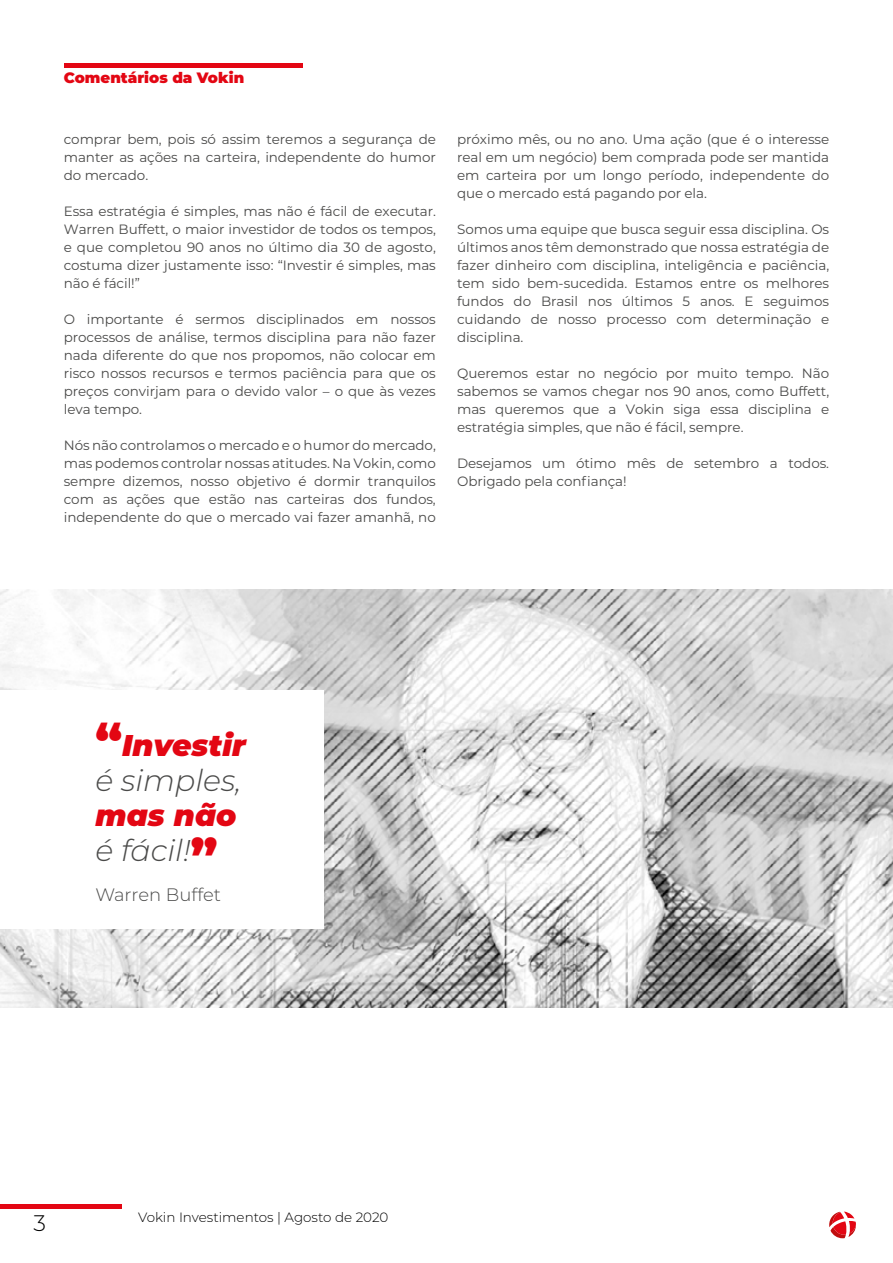
<style>
.page{position:relative;width:893px;height:1263px;background:#fff}
.page>*{position:absolute;margin:0;border:0;box-sizing:border-box;transform-origin:0 0}
.t1{font:italic 300 30px/34.8px "Montserrat";color:#4a4a49}
.t2{font:300 22.5px "Montserrat";color:#000}
.t3{font:300 18px "Montserrat";color:#4a4a49}
.t4{font:900 15px "Montserrat";color:#e30613}
.t5{font:13.5px/18px "Montserrat";letter-spacing:-.005em;color:#4a4a49;text-align:justify}
.t6{font:300 13.5px "Montserrat";color:#000}
.s1{font-weight:900;font-style:normal;font-size:45px;color:#e30613}
.s2{font-weight:900;color:#e30613}
</style>
<div class="page">
<div style="left:0;top:1204px;width:121px;height:5px;background:#e30613"></div>
<svg style="left:829px;top:1211px;width:27px;height:27px"></svg>
<hr style="left:65px;top:64px;width:238px;height:4px;background:#e30613">
<img style="left:0;top:590px;width:893px;height:418px">
<div style="left:0;top:691px;width:323px;height:238px;background:#fff"></div>
<p class="t4" style="left:64px;top:66px;width:182px">Comentários da Vokin</p>
<p class="t5" style="left:64px;top:130px;width:374px">comprar bem, pois só assim teremos a segurança de manter as ações na carteira, independente do humor do mercado.</p>
<p class="t5" style="left:64px;top:202px;width:374px">Essa estratégia é simples, mas não é fácil de executar.<br>Warren Buffett, o maior investidor de todos os tempos, e que completou 90 anos no último dia 30 de agosto, costuma dizer justamente isso: “Investir é simples, mas não é fácil!”</p>
<p class="t5" style="left:64px;top:310px;width:374px">O importante é sermos disciplinados em nossos processos de análise, termos disciplina para não fazer nada diferente do que nos propomos, não colocar em risco nossos recursos e termos paciência para que os preços convirjam para o devido valor – o que às vezes leva tempo.</p>
<p class="t5" style="left:64px;top:436px;width:374px">Nós não controlamos o mercado e o humor do mercado, mas podemos controlar nossas atitudes. Na Vokin, como sempre dizemos, nosso objetivo é dormir tranquilos com as ações que estão nas carteiras dos fundos, independente do que o mercado vai fazer amanhã, no</p>
<p class="t5" style="left:457px;top:130px;width:374px">próximo mês, ou no ano. Uma ação (que é o interesse real em um negócio) bem comprada pode ser mantida em carteira por um longo período, independente do que o mercado está pagando por ela.</p>
<p class="t5" style="left:457px;top:220px;width:374px">Somos uma equipe que busca seguir essa disciplina. Os últimos anos têm demonstrado que nossa estratégia de fazer dinheiro com disciplina, inteligência e paciência, tem sido bem-sucedida. Estamos entre os melhores fundos do Brasil nos últimos 5 anos. E seguimos cuidando de nosso processo com determinação e disciplina.</p>
<p class="t5" style="left:457px;top:364px;width:374px">Queremos estar no negócio por muito tempo. Não sabemos se vamos chegar nos 90 anos, como Buffett, mas queremos que a Vokin siga essa disciplina e estratégia simples, que não é fácil, sempre.</p>
<p class="t5" style="left:457px;top:454px;width:374px">Desejamos um ótimo mês de setembro a todos.<br>Obrigado pela confiança!</p>
<h1 class="t1" style="left:95px;top:727px;width:152px"><span class="s1">“</span><span class="s2">Investir </span>é simples,</h1>
<h1 class="t1" style="left:95px;top:797px;width:143px"><span class="s2">mas não </span>é fácil!<span class="s1">”</span></h1>
<h3 class="t3" style="left:95px;top:882px;width:127px">Warren Buffet</h3>
<h2 class="t2" style="left:33px;top:1207px;width:14px">3</h2>
<p class="t6" style="left:138px;top:1208px;width:252px">Vokin Investimentos | Agosto de 2020</p>
</div>
